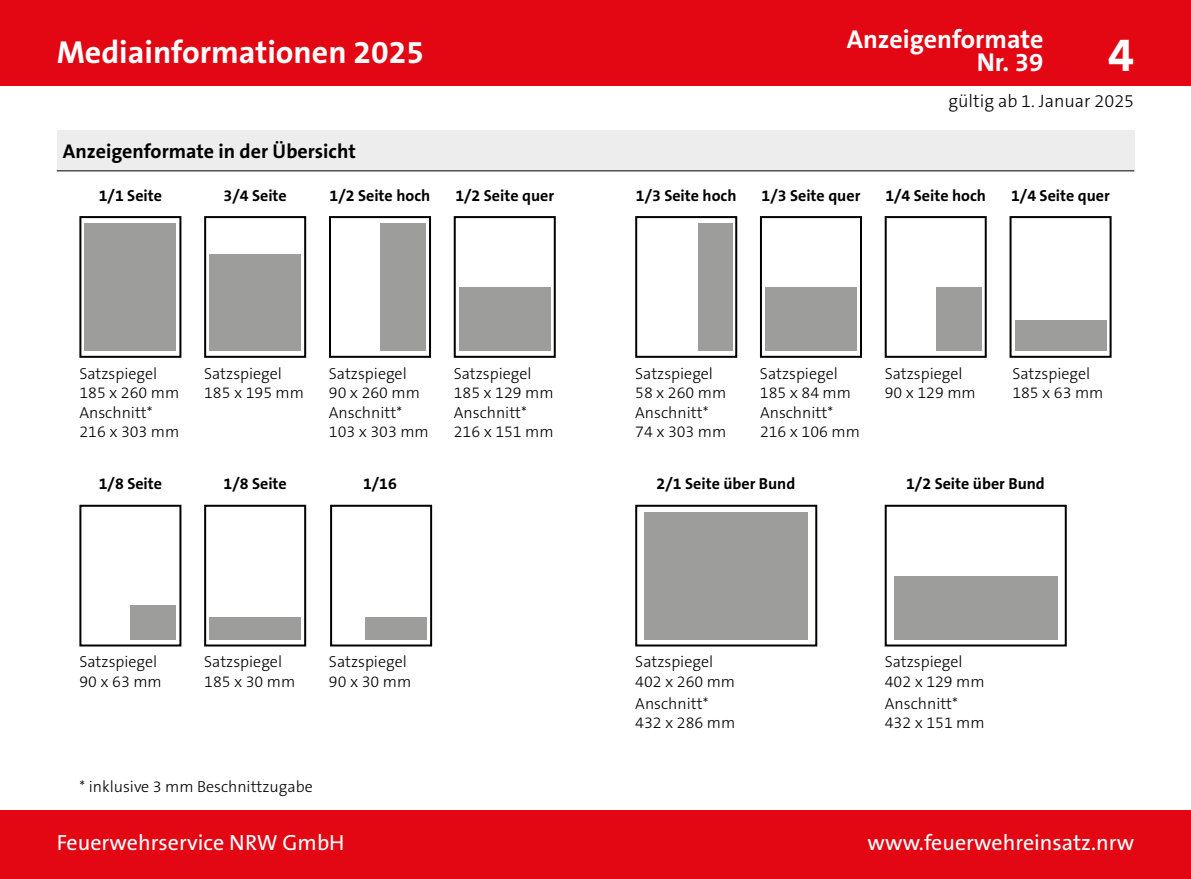
<style>
.page{position:relative;width:1191px;height:879px;background:#fff}
.page>*{position:absolute;margin:0;border:0;box-sizing:border-box;transform-origin:0 0}
.t1{font:700 48px "The Sans B W7";color:#fff}
.t2{font:700 32px "The Sans B W7";color:#fff}
.t3{font:700 26px/23px "The Sans B W7";color:#fff;text-align:right}
.t4{font:22px "The Sans B W5 Plain";color:#fff}
.t5{font:700 20px "The Sans B W7";color:#000}
.t6{font:300 18px "The Sans B W3";color:#000}
.t7{font:300 16px "The Sans B W3";color:#000}
.t8{font:700 16px "The Sans B W7";color:#000}
</style>
<div class="page">
<div style="left:0;top:811px;width:1191px;height:68px;background:#e30613"></div>
<div style="left:0;top:0;width:1191px;height:85px;background:#e30613"></div>
<div style="left:57px;top:130px;width:1077px;height:41px;background:#ededed"></div>
<hr style="left:57px;top:170px;width:1077px;height:1px;background:#000">
<div style="left:79px;top:216px;width:102px;height:142px;border:2px solid #000"></div>
<div style="left:84px;top:223px;width:92px;height:128px;background:#9d9d9c"></div>
<div style="left:329px;top:216px;width:102px;height:142px;border:2px solid #000"></div>
<div style="left:380px;top:223px;width:46px;height:128px;background:#9d9d9c"></div>
<div style="left:454px;top:216px;width:102px;height:142px;border:2px solid #000"></div>
<div style="left:459px;top:287px;width:91px;height:64px;background:#9d9d9c"></div>
<div style="left:635px;top:216px;width:102px;height:142px;border:2px solid #000"></div>
<div style="left:760px;top:216px;width:102px;height:142px;border:2px solid #000"></div>
<div style="left:765px;top:287px;width:92px;height:64px;background:#9d9d9c"></div>
<div style="left:884px;top:216px;width:102px;height:142px;border:2px solid #000"></div>
<div style="left:1009px;top:216px;width:102px;height:142px;border:2px solid #000"></div>
<div style="left:1014px;top:320px;width:92px;height:31px;background:#9d9d9c"></div>
<div style="left:204px;top:216px;width:102px;height:142px;border:2px solid #000"></div>
<div style="left:209px;top:254px;width:92px;height:97px;background:#9d9d9c"></div>
<div style="left:884px;top:505px;width:182px;height:141px;border:2px solid #000"></div>
<div style="left:893px;top:576px;width:164px;height:63px;background:#9d9d9c"></div>
<div style="left:330px;top:505px;width:102px;height:141px;border:2px solid #000"></div>
<div style="left:366px;top:617px;width:61px;height:22px;background:#9d9d9c"></div>
<div style="left:204px;top:505px;width:102px;height:141px;border:2px solid #000"></div>
<div style="left:209px;top:617px;width:92px;height:22px;background:#9d9d9c"></div>
<div style="left:79px;top:505px;width:102px;height:141px;border:2px solid #000"></div>
<div style="left:130px;top:605px;width:46px;height:34px;background:#9d9d9c"></div>
<div style="left:635px;top:505px;width:182px;height:141px;border:2px solid #000"></div>
<div style="left:644px;top:512px;width:164px;height:127px;background:#9d9d9c"></div>
<div style="left:698px;top:223px;width:34px;height:128px;background:#9d9d9c"></div>
<div style="left:935px;top:287px;width:46px;height:64px;background:#9d9d9c"></div>
<h2 class="t2" style="left:57px;top:32px;width:369px">Mediainformationen 2025</h2>
<h3 class="t3" style="left:847px;top:27px;width:198px">Anzeigenformate<br>Nr. 39</h3>
<h1 class="t1" style="left:1107px;top:24px;width:28px">4</h1>
<p class="t6" style="left:948px;top:89px;width:187px">gültig ab 1. Januar 2025</p>
<p class="t5" style="left:63px;top:138px;width:294px">Anzeigenformate in der Übersicht</p>
<p class="t8" style="left:99px;top:185px;width:65px">1/1 Seite</p>
<p class="t8" style="left:223px;top:185px;width:65px">3/4 Seite</p>
<p class="t8" style="left:329px;top:185px;width:102px">1/2 Seite hoch</p>
<p class="t8" style="left:455px;top:185px;width:100px">1/2 Seite quer</p>
<p class="t8" style="left:636px;top:185px;width:102px">1/3 Seite hoch</p>
<p class="t8" style="left:761px;top:185px;width:100px">1/3 Seite quer</p>
<p class="t8" style="left:885px;top:185px;width:102px">1/4 Seite hoch</p>
<p class="t8" style="left:1011px;top:185px;width:100px">1/4 Seite quer</p>
<p class="t7" style="left:79px;top:363px;width:79px">Satzspiegel</p>
<p class="t7" style="left:204px;top:363px;width:79px">Satzspiegel</p>
<p class="t7" style="left:329px;top:363px;width:79px">Satzspiegel</p>
<p class="t7" style="left:454px;top:363px;width:79px">Satzspiegel</p>
<p class="t7" style="left:635px;top:363px;width:79px">Satzspiegel</p>
<p class="t7" style="left:760px;top:363px;width:79px">Satzspiegel</p>
<p class="t7" style="left:884px;top:363px;width:79px">Satzspiegel</p>
<p class="t7" style="left:1012px;top:363px;width:79px">Satzspiegel</p>
<p class="t7" style="left:79px;top:383px;width:101px">185 x 260 mm</p>
<p class="t7" style="left:204px;top:383px;width:101px">185 x 195 mm</p>
<p class="t7" style="left:329px;top:383px;width:93px">90 x 260 mm</p>
<p class="t7" style="left:454px;top:383px;width:101px">185 x 129 mm</p>
<p class="t7" style="left:635px;top:383px;width:93px">58 x 260 mm</p>
<p class="t7" style="left:760px;top:383px;width:93px">185 x 84 mm</p>
<p class="t7" style="left:884px;top:383px;width:93px">90 x 129 mm</p>
<p class="t7" style="left:1012px;top:383px;width:93px">185 x 63 mm</p>
<p class="t7" style="left:79px;top:402px;width:75px">Anschnitt*</p>
<p class="t7" style="left:329px;top:402px;width:75px">Anschnitt*</p>
<p class="t7" style="left:454px;top:402px;width:75px">Anschnitt*</p>
<p class="t7" style="left:635px;top:402px;width:75px">Anschnitt*</p>
<p class="t7" style="left:760px;top:402px;width:75px">Anschnitt*</p>
<p class="t7" style="left:79px;top:421px;width:101px">216 x 303 mm</p>
<p class="t7" style="left:329px;top:421px;width:101px">103 x 303 mm</p>
<p class="t7" style="left:454px;top:421px;width:101px">216 x 151 mm</p>
<p class="t7" style="left:635px;top:421px;width:93px">74 x 303 mm</p>
<p class="t7" style="left:760px;top:421px;width:101px">216 x 106 mm</p>
<p class="t8" style="left:99px;top:474px;width:65px">1/8 Seite</p>
<p class="t8" style="left:224px;top:474px;width:65px">1/8 Seite</p>
<p class="t8" style="left:363px;top:474px;width:35px">1/16</p>
<p class="t8" style="left:656px;top:474px;width:140px">2/1 Seite über Bund</p>
<p class="t8" style="left:906px;top:474px;width:140px">1/2 Seite über Bund</p>
<p class="t7" style="left:79px;top:651px;width:79px">Satzspiegel</p>
<p class="t7" style="left:204px;top:651px;width:79px">Satzspiegel</p>
<p class="t7" style="left:329px;top:651px;width:79px">Satzspiegel</p>
<p class="t7" style="left:635px;top:651px;width:79px">Satzspiegel</p>
<p class="t7" style="left:884px;top:651px;width:79px">Satzspiegel</p>
<p class="t7" style="left:79px;top:671px;width:84px">90 x 63 mm</p>
<p class="t7" style="left:204px;top:671px;width:93px">185 x 30 mm</p>
<p class="t7" style="left:329px;top:671px;width:84px">90 x 30 mm</p>
<p class="t7" style="left:635px;top:671px;width:101px">402 x 260 mm</p>
<p class="t7" style="left:884px;top:671px;width:101px">402 x 129 mm</p>
<p class="t7" style="left:635px;top:693px;width:75px">Anschnitt*</p>
<p class="t7" style="left:884px;top:693px;width:75px">Anschnitt*</p>
<p class="t7" style="left:635px;top:712px;width:101px">432 x 286 mm</p>
<p class="t7" style="left:884px;top:712px;width:101px">432 x 151 mm</p>
<p class="t7" style="left:79px;top:776px;width:235px">* inklusive 3 mm Beschnittzugabe</p>
<h3 class="t4" style="left:57px;top:828px;width:289px">Feuerwehrservice NRW GmbH</h3>
<h3 class="t4" style="left:867px;top:828px;width:268px">www.feuerwehreinsatz.nrw</h3>
</div>
